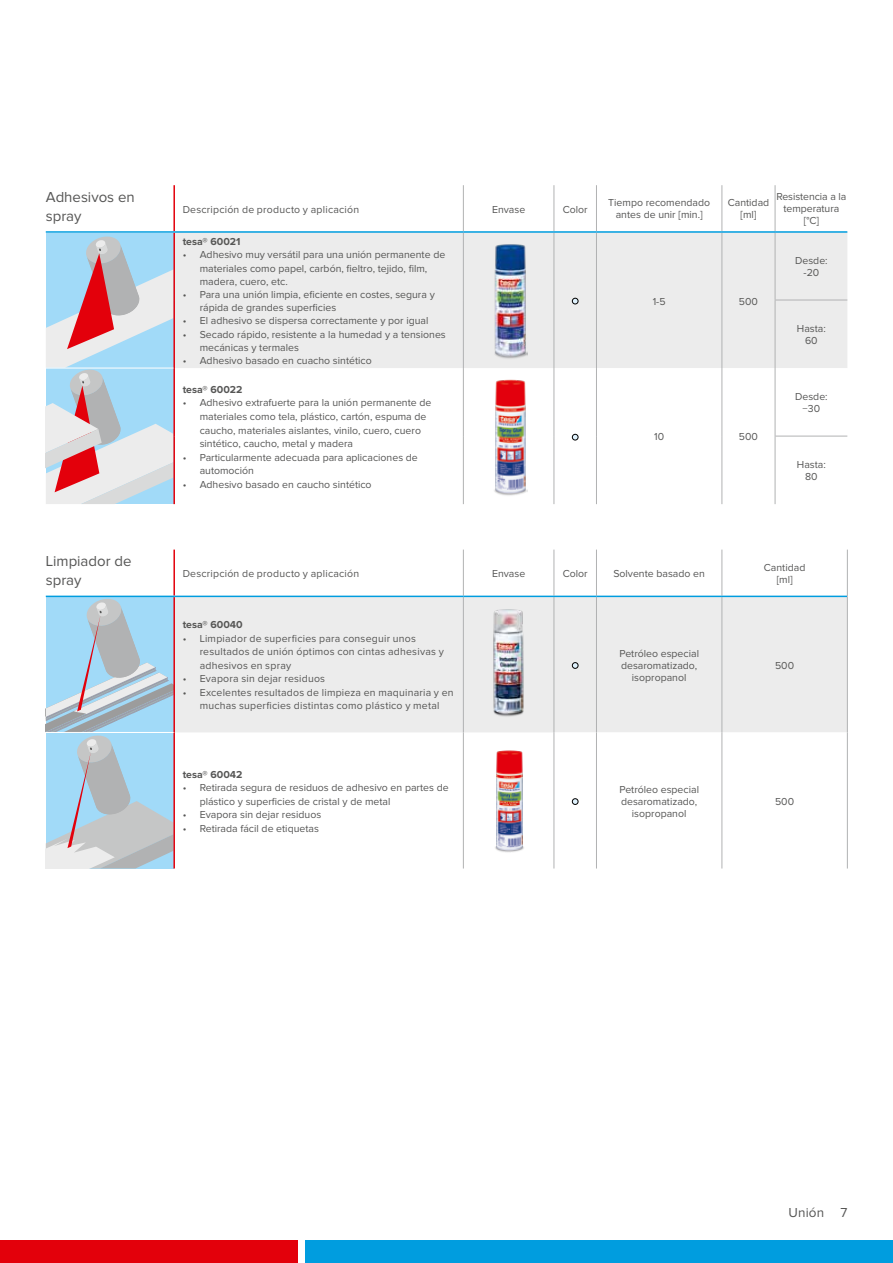
<style>
.page{position:relative;width:893px;height:1263px;background:#fff}
.page>*{position:absolute;margin:0;border:0;box-sizing:border-box;transform-origin:0 0}
.t1{font:15px/19.5px "Proxima Nova";color:#565655}
.t2{font:13.5px "Proxima Nova";letter-spacing:.01em;color:#565655}
.t3{font:10.5px/12px "Proxima Nova";color:#565655;text-align:center}
.t4{font:10.5px/13.5px "Proxima Nova";letter-spacing:.02em;color:#565655}
.t5{font:700 10.5px "Proxima Nova";color:#565655}
</style>
<div class="page">
<svg style="left:46px;top:597px;width:127px;height:271px;background:#aeccde"></svg>
<svg style="left:46px;top:235px;width:127px;height:269px;background:#c4c6d3"></svg>
<svg style="left:175px;top:550px;width:672px;height:318px"></svg>
<div style="left:175px;top:597px;width:379px;height:135px;background:#ececec"></div>
<hr style="left:463px;top:550px;width:1px;height:46px;background:#b1b2b3">
<hr style="left:463px;top:597px;width:1px;height:135px;background:#b1b2b3">
<hr style="left:463px;top:732px;width:1px;height:136px;background:#b1b2b3">
<hr style="left:847px;top:550px;width:1px;height:46px;background:#b1b2b3">
<hr style="left:847px;top:596px;width:1px;height:136px;background:#b1b2b3">
<hr style="left:847px;top:732px;width:1px;height:136px;background:#b1b2b3">
<hr style="left:596px;top:550px;width:1px;height:46px;background:#b1b2b3">
<hr style="left:721px;top:550px;width:1px;height:46px;background:#b1b2b3">
<hr style="left:554px;top:550px;width:1px;height:46px;background:#b1b2b3">
<hr style="left:173px;top:550px;width:2px;height:46px;background:#e3000b">
<hr style="left:173px;top:597px;width:2px;height:135px;background:#e3000b">
<hr style="left:173px;top:732px;width:2px;height:136px;background:#e3000b">
<hr style="left:46px;top:732px;width:127px;height:1px;background:#fff">
<hr style="left:46px;top:596px;width:128px;height:1px;background:#009ddf">
<hr style="left:174px;top:596px;width:289px;height:1px;background:#009ddf">
<hr style="left:463px;top:596px;width:91px;height:1px;background:#009ddf">
<svg style="left:554px;top:596px;width:293px;height:272px"></svg>
<div style="left:572px;top:798px;width:6px;height:7px;border:1px solid #000;border-radius:50%"></div>
<div style="left:175px;top:233px;width:379px;height:135px;background:#ececec"></div>
<hr style="left:463px;top:185px;width:1px;height:46px;background:#b1b2b3">
<hr style="left:463px;top:233px;width:1px;height:67px;background:#b1b2b3">
<hr style="left:463px;top:300px;width:1px;height:68px;background:#b1b2b3">
<hr style="left:463px;top:368px;width:1px;height:68px;background:#b1b2b3">
<hr style="left:463px;top:436px;width:1px;height:68px;background:#b1b2b3">
<hr style="left:775px;top:185px;width:1px;height:46px;background:#b1b2b3">
<hr style="left:596px;top:185px;width:1px;height:46px;background:#b1b2b3">
<hr style="left:721px;top:185px;width:1px;height:46px;background:#b1b2b3">
<hr style="left:554px;top:185px;width:1px;height:46px;background:#b1b2b3">
<hr style="left:173px;top:185px;width:2px;height:46px;background:#e3000b">
<hr style="left:173px;top:233px;width:2px;height:67px;background:#e3000b">
<hr style="left:173px;top:300px;width:2px;height:68px;background:#e3000b">
<hr style="left:173px;top:368px;width:2px;height:68px;background:#e3000b">
<hr style="left:173px;top:436px;width:2px;height:68px;background:#e3000b">
<hr style="left:46px;top:368px;width:127px;height:1px;background:#fff">
<hr style="left:46px;top:231px;width:128px;height:2px;background:#009ddf">
<hr style="left:174px;top:231px;width:289px;height:2px;background:#009ddf">
<hr style="left:463px;top:231px;width:91px;height:2px;background:#009ddf">
<hr style="left:554px;top:231px;width:42px;height:2px;background:#009ddf">
<hr style="left:596px;top:231px;width:126px;height:2px;background:#009ddf">
<hr style="left:722px;top:231px;width:53px;height:2px;background:#009ddf">
<hr style="left:775px;top:231px;width:72px;height:2px;background:#009ddf">
<svg style="left:554px;top:232px;width:293px;height:272px"></svg>
<img style="left:494px;top:749px;width:31px;height:108px">
<img style="left:492px;top:243px;width:35px;height:125px">
<img style="left:494px;top:379px;width:34px;height:117px">
<img style="left:491px;top:607px;width:35px;height:116px">
<div style="left:0;top:1240px;width:298px;height:23px;background:#e3000b"></div>
<div style="left:305px;top:1240px;width:588px;height:23px;background:#009ddf"></div>
<h1 class="t1" style="left:46px;top:187px;width:91px">Adhesivos en spray</h1>
<h1 class="t1" style="left:46px;top:552px;width:87px">Limpiador de spray</h1>
<p class="t4" style="left:183px;top:203px;width:178px">Descripción de producto y aplicación</p>
<p class="t3" style="left:492px;top:204px;width:35px">Envase</p>
<p class="t3" style="left:563px;top:204px;width:26px">Color</p>
<p class="t3" style="left:608px;top:197px;width:103px">Tiempo recomendado antes de unir [min.]</p>
<p class="t3" style="left:728px;top:197px;width:43px">Cantidad [ml]</p>
<p class="t3" style="left:776px;top:191px;width:72px">Resistencia a la temperatura [°C]</p>
<p class="t5" style="left:183px;top:237px;width:59px">tesa® 60021</p>
<p class="t3" style="left:200px;top:249px;width:247px;line-height:13.2px;text-align:left;text-indent:-17px">• Adhesivo muy versátil para una unión permanente de materiales como papel, carbón, fieltro, tejido, film, madera, cuero, etc.</p>
<p class="t3" style="left:200px;top:288px;width:237px;line-height:13.2px;text-align:left;text-indent:-17px">• Para una unión limpia, eficiente en costes, segura y rápida de grandes superficies</p>
<p class="t3" style="left:183px;top:315px;width:247px">• El adhesivo se dispersa correctamente y por igual</p>
<p class="t3" style="left:200px;top:328px;width:248px;line-height:13.2px;text-align:left;text-indent:-17px">• Secado rápido, resistente a la humedad y a tensiones mecánicas y termales</p>
<p class="t3" style="left:183px;top:355px;width:190px">• Adhesivo basado en cuacho sintético</p>
<p class="t3" style="left:795px;top:255px;width:34px">Desde: -20</p>
<p class="t3" style="left:653px;top:295px;width:14px">1-5</p>
<p class="t3" style="left:739px;top:295px;width:21px">500</p>
<p class="t3" style="left:797px;top:323px;width:30px">Hasta:<br>60</p>
<p class="t5" style="left:183px;top:385px;width:61px">tesa® 60022</p>
<p class="t3" style="left:200px;top:397px;width:233px;line-height:13.5px;text-align:left;text-indent:-17px">• Adhesivo extrafuerte para la unión permanente de materiales como tela, plástico, cartón, espuma de caucho, materiales aislantes, vinilo, cuero, cuero sintético, caucho, metal y madera</p>
<p class="t3" style="left:200px;top:451px;width:220px;line-height:13.5px;text-align:left;text-indent:-17px">• Particularmente adecuada para aplicaciones de automoción</p>
<p class="t3" style="left:183px;top:478px;width:190px">• Adhesivo basado en caucho sintético</p>
<p class="t3" style="left:654px;top:431px;width:11px">10</p>
<p class="t3" style="left:739px;top:431px;width:21px">500</p>
<p class="t3" style="left:795px;top:391px;width:34px">Desde: −30</p>
<p class="t3" style="left:797px;top:459px;width:30px">Hasta:<br>80</p>
<p class="t4" style="left:183px;top:567px;width:178px">Descripción de producto y aplicación</p>
<p class="t3" style="left:492px;top:568px;width:35px">Envase</p>
<p class="t3" style="left:563px;top:568px;width:26px">Color</p>
<p class="t3" style="left:613px;top:568px;width:93px">Solvente basado en</p>
<p class="t3" style="left:764px;top:562px;width:43px">Cantidad [ml]</p>
<p class="t5" style="left:183px;top:620px;width:61px">tesa® 60040</p>
<p class="t4" style="left:200px;top:632px;width:246px;text-indent:-17px">• Limpiador de superficies para conseguir unos resultados de unión óptimos con cintas adhesivas y adhesivos en spray</p>
<p class="t4" style="left:183px;top:672px;width:144px">• Evapora sin dejar residuos</p>
<p class="t4" style="left:183px;top:686px;width:273px;text-align:center">• Excelentes resultados de limpieza en maquinaria y en muchas superficies distintas como plástico y metal</p>
<p class="t3" style="left:619px;top:648px;width:81px">Petróleo especial desaromatizado, isopropanol</p>
<p class="t3" style="left:775px;top:660px;width:21px">500</p>
<p class="t5" style="left:183px;top:769px;width:61px">tesa® 60042</p>
<p class="t3" style="left:200px;top:781px;width:250px;line-height:13.5px;text-align:left;text-indent:-17px">• Retirada segura de residuos de adhesivo en partes de plástico y superficies de cristal y de metal</p>
<p class="t3" style="left:183px;top:809px;width:140px">• Evapora sin dejar residuos</p>
<p class="t3" style="left:183px;top:823px;width:138px">• Retirada fácil de etiquetas</p>
<p class="t3" style="left:619px;top:783px;width:81px">Petróleo especial desaromatizado, isopropanol</p>
<p class="t3" style="left:775px;top:795px;width:21px">500</p>
<p class="t2" style="left:788px;top:1206px;width:60px">Unión 7</p>
</div>
